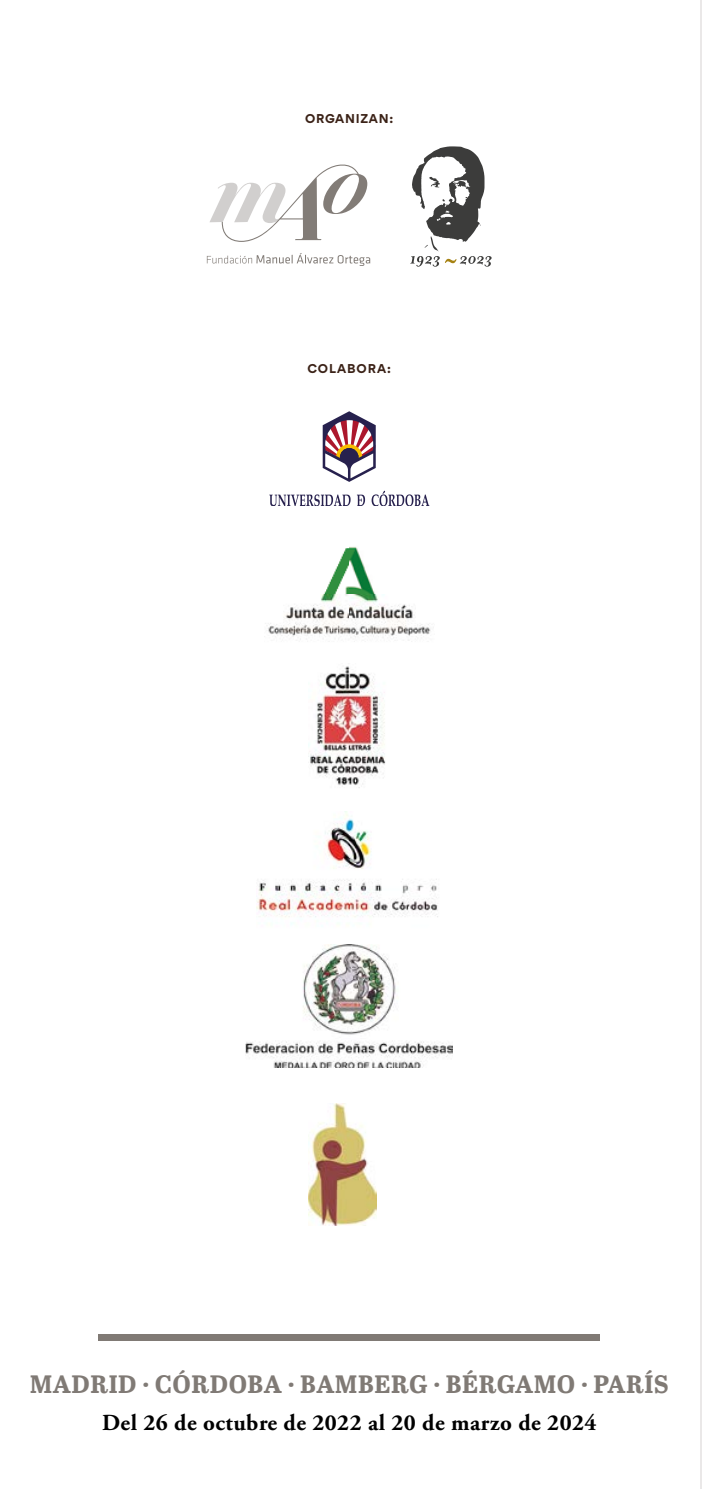
<style>
.page{position:relative;width:702px;height:1489px;background:#fff}
.page>*{position:absolute;margin:0;border:0;box-sizing:border-box;transform-origin:0 0}
.t1{font:700 25px "Abril Text";letter-spacing:.02em;color:#807a75}
.t2{font:700 23px "Adobe Garamond Pro";letter-spacing:.02em;color:#000}
.t3{font:700 12.25px "Gordita";letter-spacing:.06em;color:#3b2217}
.t4{font:700 12.25px "Gordita";letter-spacing:.08em;color:#3b2217}
</style>
<div class="page">
<hr style="left:700px;top:0;width:2px;height:1488px;background:#eae8e8">
<svg style="left:207px;top:253px;width:163px;height:13px"></svg>
<svg style="left:210px;top:164px;width:157px;height:78px"></svg>
<svg style="left:410px;top:146px;width:81px;height:121px"></svg>
<img style="left:308px;top:1103px;width:68px;height:122px">
<img style="left:268px;top:547px;width:163px;height:95px">
<img style="left:245px;top:944px;width:208px;height:123px">
<img style="left:257px;top:811px;width:181px;height:114px">
<img style="left:308px;top:666px;width:78px;height:122px">
<svg style="left:269px;top:494px;width:81px;height:12px"></svg>
<svg style="left:371px;top:490px;width:58px;height:16px"></svg>
<svg style="left:323px;top:411px;width:53px;height:71px"></svg>
<svg style="left:357px;top:494px;width:8px;height:12px"></svg>
<div style="left:98px;top:1334px;width:502px;height:6px;background:#807a75"></div>
<p class="t3" style="left:305px;top:109px;width:89px">ORGANIZAN:</p>
<p class="t4" style="left:307px;top:359px;width:85px">COLABORA:</p>
<p class="t1" style="left:30px;top:1365px;width:640px">MADRID · CÓRDOBA · BAMBERG · BÉRGAMO · PARÍS</p>
<p class="t2" style="left:102px;top:1408px;width:496px">Del 26 de octubre de 2022 al 20 de marzo de 2024</p>
</div>
